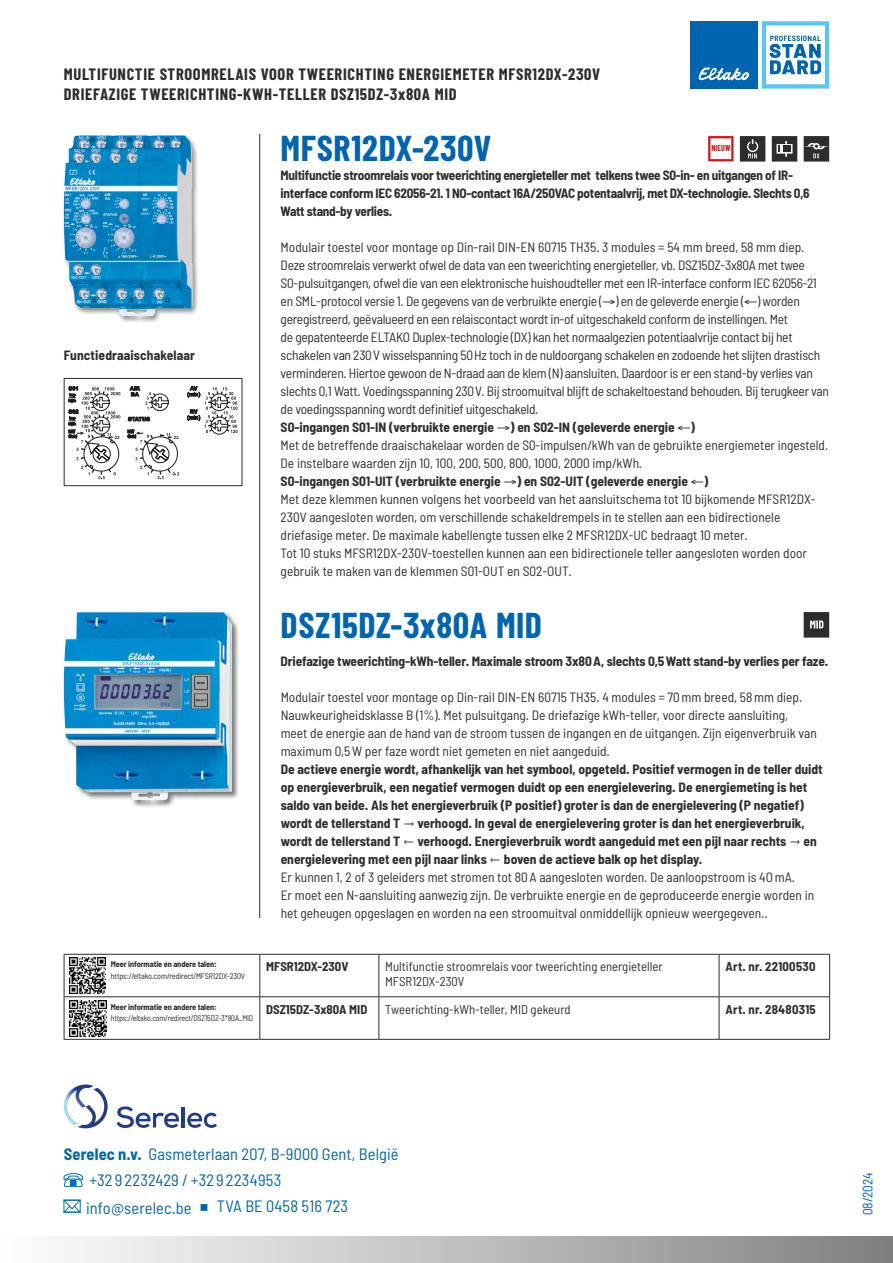
<style>
.page{position:relative;width:893px;height:1263px;background:#fff}
.page>*{position:absolute;margin:0;border:0;box-sizing:border-box;transform-origin:0 0}
.t1{font:700 36px "Barlow Condensed";letter-spacing:.02em;color:#0065b0}
.t2{font:700 16.5px/19.5px "Barlow Condensed";letter-spacing:.04em;color:#2e2d2c}
.t3{font:semi-condensed 16.5px/26.1px "Barlow";letter-spacing:.01em;color:#0065b0}
.t4{font:semi-condensed 13.5px/18px "Barlow";letter-spacing:-.01em;color:#2e2d2c}
.t5{font:700 semi-condensed 13.5px/18px "Barlow";color:#2e2d2c}
.t6{font:700 semi-condensed 13.5px/18px "Barlow";letter-spacing:-.02em;color:#2e2d2c}
.t7{font:semi-condensed 13.5px "Barlow";color:#0065b0}
.t8{font:semi-condensed 12.75px/15px "Barlow";color:#2e2d2c}
.t9{font:700 semi-condensed 12.75px "Barlow";letter-spacing:.02em;color:#2e2d2c}
.t10{font:700 semi-condensed 12.75px "Barlow";color:#2e2d2c}
.t11{font:700 8.7px "Barlow Condensed";letter-spacing:.02em;color:#cd171a;scale:.9 1}
.t12{font:semi-condensed 8.25px "Barlow";letter-spacing:-.02em;color:#2e2d2c}
.t13{font:700 semi-condensed 8.25px "Barlow";letter-spacing:-.01em;color:#2e2d2c}
.s1{font-weight:700}
.s2{font-family:"Segoe UI";font-stretch:normal}
.s3{font-weight:400}
</style>
<div class="page">
<div style="left:690px;top:21px;width:68px;height:68px;background:#0065b0"></div>
<svg style="left:698px;top:68px;width:51px;height:13px"></svg>
<svg style="left:762px;top:21px;width:67px;height:68px"></svg>
<div style="left:0;top:1236px;width:893px;height:27px;background:linear-gradient(to right,#fff,#818180)"></div>
<svg style="left:64px;top:1173px;width:19px;height:13px"></svg>
<svg style="left:64px;top:1200px;width:17px;height:12px"></svg>
<svg style="left:63px;top:1084px;width:45px;height:44px"></svg>
<svg style="left:116px;top:1106px;width:64px;height:22px"></svg>
<hr style="left:182px;top:1107px;width:3px;height:20px;background:#1f3c85">
<svg style="left:187px;top:1113px;width:30px;height:15px"></svg>
<hr style="left:259px;top:134px;width:1px;height:784px;background:#2e2d2c">
<hr style="left:64px;top:954px;width:196px;height:1px;background:#2e2d2c">
<hr style="left:64px;top:954px;width:1px;height:42px;background:#2e2d2c">
<hr style="left:260px;top:954px;width:119px;height:1px;background:#2e2d2c">
<hr style="left:259px;top:954px;width:1px;height:42px;background:#2e2d2c">
<hr style="left:64px;top:996px;width:196px;height:1px;background:#2e2d2c">
<hr style="left:64px;top:997px;width:1px;height:42px;background:#2e2d2c">
<hr style="left:260px;top:996px;width:119px;height:1px;background:#2e2d2c">
<hr style="left:259px;top:997px;width:1px;height:42px;background:#2e2d2c">
<hr style="left:64px;top:1039px;width:196px;height:1px;background:#2e2d2c">
<hr style="left:260px;top:1039px;width:119px;height:1px;background:#2e2d2c">
<hr style="left:379px;top:996px;width:340px;height:1px;background:#2e2d2c">
<hr style="left:719px;top:996px;width:111px;height:1px;background:#2e2d2c">
<hr style="left:379px;top:1039px;width:340px;height:1px;background:#2e2d2c">
<hr style="left:719px;top:1039px;width:111px;height:1px;background:#2e2d2c">
<hr style="left:379px;top:954px;width:340px;height:1px;background:#2e2d2c">
<hr style="left:379px;top:954px;width:1px;height:42px;background:#2e2d2c">
<hr style="left:379px;top:997px;width:1px;height:42px;background:#2e2d2c">
<hr style="left:719px;top:954px;width:111px;height:1px;background:#2e2d2c">
<hr style="left:719px;top:954px;width:1px;height:42px;background:#2e2d2c">
<hr style="left:829px;top:954px;width:1px;height:42px;background:#2e2d2c">
<hr style="left:719px;top:997px;width:1px;height:42px;background:#2e2d2c">
<hr style="left:829px;top:997px;width:1px;height:42px;background:#2e2d2c">
<img style="left:70px;top:1000px;width:36px;height:36px">
<img style="left:70px;top:958px;width:36px;height:36px">
<svg style="left:740px;top:136px;width:25px;height:26px"></svg>
<svg style="left:772px;top:136px;width:25px;height:26px"></svg>
<svg style="left:804px;top:136px;width:25px;height:26px"></svg>
<div style="left:62px;top:133px;width:137px;height:189px;background:#1d1d1b;opacity:.5"></div>
<img style="left:64px;top:136px;width:129px;height:180px">
<svg style="left:69px;top:386px;width:168px;height:93px"></svg>
<div style="left:64px;top:378px;width:178px;height:108px;border:1px solid #2e2d2c"></div>
<svg style="left:708px;top:136px;width:25px;height:25px"></svg>
<div style="left:63px;top:611px;width:176px;height:197px;background:#1d1d1b;opacity:.6"></div>
<img style="left:64px;top:639px;width:104px;height:161px">
<svg style="left:804px;top:612px;width:25px;height:26px"></svg>
<p class="t2" style="left:64px;top:64px;width:538px">MULTIFUNCTIE STROOMRELAIS VOOR TWEERICHTING ENERGIEMETER MFSR12DX-230V<br>DRIEFAZIGE TWEERICHTING-KWH-TELLER DSZ15DZ-3x80A MID</p>
<h1 class="t1" style="left:281px;top:126px;width:212px">MFSR12DX-230V</h1>
<p class="t6" style="left:281px;top:166px;width:530px">Multifunctie stroomrelais voor tweerichting energieteller met telkens twee S0-in- en uitgangen of IR&shy;interface conform IEC 62056-21. 1 NO-contact 16A/250VAC potentaalvrij, met DX-technologie. Slechts 0,6<br>Watt stand-by verlies.</p>
<p class="t4" style="left:281px;top:238px;width:550px">Modulair toestel voor montage op Din-rail DIN-EN 60715 TH35. 3 modules = 54 mm breed, 58 mm diep.<br>Deze stroomrelais verwerkt ofwel de data van een tweerichting energieteller, vb. DSZ15DZ-3x80A met twee S0-pulsuitgangen, ofwel die van een elektronische huishoudteller met een IR-interface conform IEC 62056-21 en SML-protocol versie 1. De gegevens van de verbruikte energie (→) en de geleverde energie (←) worden geregistreerd, geëvalueerd en een relaiscontact wordt in-of uitgeschakeld conform de instellingen. Met<br>de gepatenteerde ELTAKO Duplex-technologie (DX) kan het normaalgezien potentiaalvrije contact bij het schakelen van 230V wisselspanning 50Hz toch in de nuldoorgang schakelen en zodoende het slijten drastisch verminderen. Hiertoe gewoon de N-draad aan de klem (N) aansluiten. Daardoor is er een stand-by verlies van slechts 0,1 Watt. Voedingsspanning 230V. Bij stroomuitval blijft de schakeltoestand behouden. Bij terugkeer van de voedingsspanning wordt definitief uitgeschakeld.<br><span class="s1">S0-ingangen S01-IN (verbruikte energie</span> →<span class="s1">) en S02-IN (geleverde energie</span> ←<span class="s1">)<br></span>Met de betreffende draaischakelaar worden de S0-impulsen/kWh van de gebruikte energiemeter ingesteld.<br>De instelbare waarden zijn 10, 100, 200, 500, 800, 1000, 2000 imp/kWh.<br><span class="s1">S0-ingangen S01-UIT (verbruikte energie</span> →<span class="s1">) en S02-UIT (geleverde energie</span> ←<span class="s1">)<br></span>Met deze klemmen kunnen volgens het voorbeeld van het aansluitschema tot 10 bijkomende MFSR12DX-230V aangesloten worden, om verschillende schakeldrempels in te stellen aan een bidirectionele driefasige meter. De maximale kabellengte tussen elke 2 MFSR12DX-UC bedraagt 10 meter.<br>Tot 10 stuks MFSR12DX-230V-toestellen kunnen aan een bidirectionele teller aangesloten worden door gebruik te maken van de klemmen S01-OUT en S02-OUT.</p>
<p class="t11" style="left:711px;top:143px;width:23px">NIEUW</p>
<p class="t5" style="left:64px;top:346px;width:133px">Functiedraaischakelaar</p>
<h1 class="t1" style="left:281px;top:602px;width:263px">DSZ15DZ-3x80A MID</h1>
<p class="t5" style="left:281px;top:652px;width:549px">Driefazige tweerichting-kWh-teller. Maximale stroom 3x80A, slechts 0,5Watt stand-by verlies per faze.</p>
<p class="t4" style="left:281px;top:688px;width:538px">Modulair toestel voor montage op Din-rail DIN-EN 60715 TH35. 4 modules = 70mm breed, 58mm diep.<br>Nauwkeurigheidsklasse B (1%). Met pulsuitgang. De driefazige kWh-teller, voor directe aansluiting, meet de energie aan de hand van de stroom tussen de ingangen en de uitgangen. Zijn eigenverbruik van maximum 0,5W per faze wordt niet gemeten en niet aangeduid.</p>
<p class="t5" style="left:281px;top:760px;width:544px">De actieve energie wordt, afhankelijk van het symbool, opgeteld. Positief vermogen in de teller duidt op energieverbruik, een negatief vermogen duidt op een energielevering. De energiemeting is het saldo van beide. Als het energieverbruik (P positief) groter is dan de energielevering (P negatief) wordt de tellerstand T <span class="s2">→</span> verhoogd. In geval de energielevering groter is dan het energieverbruik, wordt de tellerstand T <span class="s2">←</span> verhoogd. Energieverbruik wordt aangeduid met een pijl naar rechts <span class="s2">→</span> en energielevering met een pijl naar links <span class="s2">←</span> boven de actieve balk op het display.<br><span class="s3">Er kunnen 1, 2 of 3 geleiders met stromen tot 80A aangesloten worden. De aanloopstroom is 4OmA.<br>Er moet een N-aansluiting aanwezig zijn. De verbruikte energie en de geproduceerde energie worden in het geheugen opgeslagen en worden na een stroomuitval onmiddellijk opnieuw weergegeven..</span></p>
<p class="t13" style="left:111px;top:959px;width:107px">Meer informatie en andere talen:</p>
<p class="t12" style="left:111px;top:971px;width:136px">https://eltako.com/redirect/MFSR12DX-230V</p>
<p class="t13" style="left:111px;top:1001px;width:107px">Meer informatie en andere talen:</p>
<p class="t12" style="left:111px;top:1013px;width:144px">https://eltako.com/redirect/DSZ15DZ-3*80A_MID</p>
<p class="t10" style="left:266px;top:959px;width:84px">MFSR12DX-230V</p>
<p class="t8" style="left:385px;top:959px;width:279px">Multifunctie stroomrelais voor tweerichting energieteller<br>MFSR12DX-230V</p>
<p class="t9" style="left:725px;top:959px;width:92px">Art. nr. 22100530</p>
<p class="t10" style="left:266px;top:1001px;width:103px">DSZ15DZ-3x80A MID</p>
<p class="t8" style="left:385px;top:1001px;width:187px">Tweerichting-kWh-teller, MID gekeurd</p>
<p class="t9" style="left:725px;top:1001px;width:92px">Art. nr. 28480315</p>
<p class="t3" style="left:90px;top:1140px;width:310px;text-indent:-26px"><span class="s1">Serelec n.v.</span> Gasmeterlaan 207, B-9000 Gent, België +32 9 2232429 / +32 9 2234953</p>
<p class="t3" style="left:86px;top:1194px;width:107px">info@serelec.be</p>
<p class="t3" style="left:217px;top:1192px;width:133px">TVA BE 0458 516 723</p>
<p class="t7" style="left:859px;top:1215px;width:45px;rotate:-90deg">08/2024</p>
</div>
